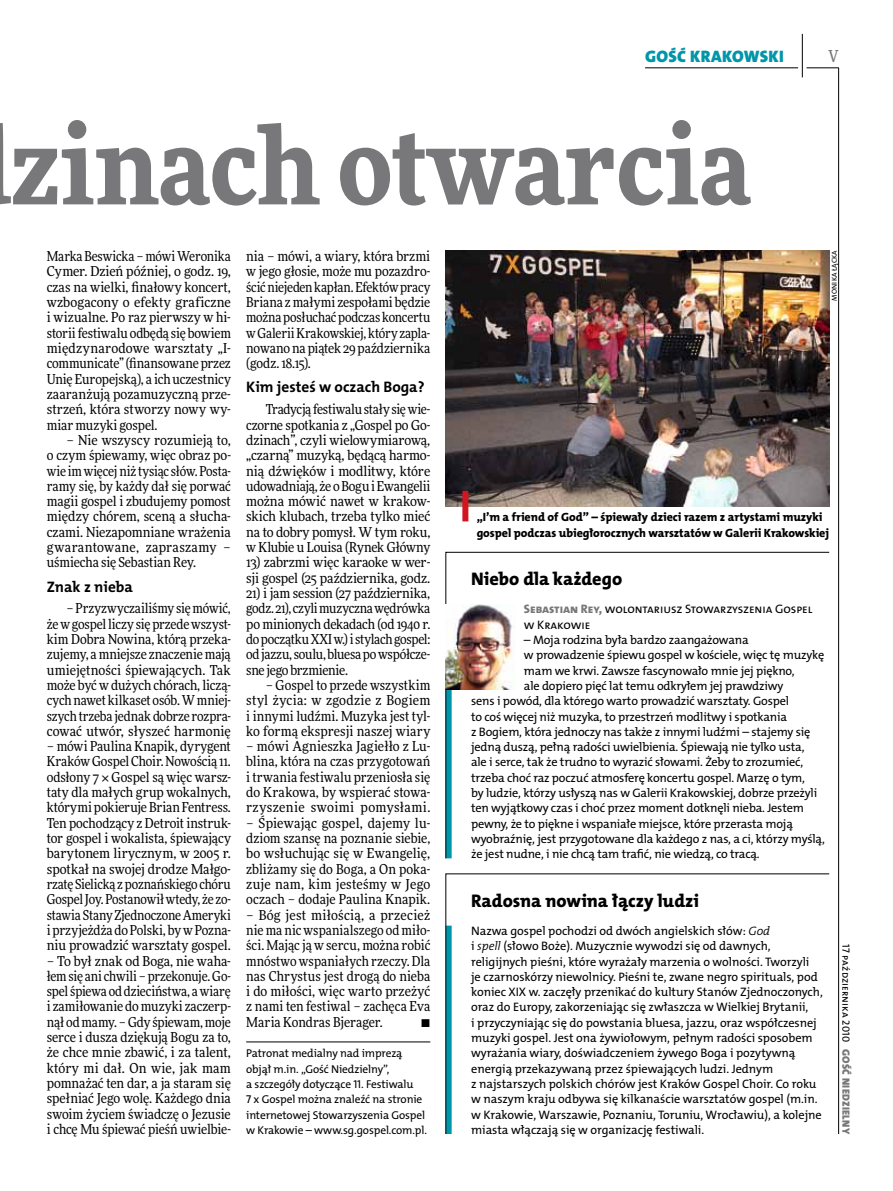
<style>
.page{position:relative;width:893px;height:1191px;background:#fff}
.page>*{position:absolute;margin:0;border:0;box-sizing:border-box;transform-origin:0 0}
.t1{font:900 108px "Freeday Narrow";color:#787779}
.t2{font:18.3px "The Mix HP8 Ex Bld";color:#000}
.t3{font:16.65px "The Mix HP9 Blk";letter-spacing:.02em;color:#0096aa}
.t4{font:500 16.5px "Freeday Narrow";color:#787779;scale:.9 1}
.t5{font:15.3px "The Mix HP7 Bld";color:#000}
.t6{font:13.65px/15.3px "Freeday Narrow News";color:#000;text-align:justify}
.t7{font:12.3px/15.3px "The Mix HP5 Plain";letter-spacing:-.015em;color:#000}
.t8{font:12px/15.3px "The Mix HP8 Ex Bld";letter-spacing:-.005em;color:#000}
.t9{font:11.4px/15.3px "The Mix HP5 Plain";letter-spacing:-.01em;color:#000}
.t10{font:10.5px "The Mix HP5 Plain";color:#000}
.t11{font:10.5px "The Mix HP9 Blk";letter-spacing:.025em;color:#787779}
.t12{font:7.2px "The Mix HP5 Plain";color:#000}
.s1{font-family:"The Mix HP8 Ex Bld";color:#787779}
.s2{font-family:"The Mix HP4 Se Lig IT"}
</style>
<div class="page">
<hr style="left:806px;top:68px;width:33px;height:1px;background:#000">
<hr style="left:645px;top:68px;width:153px;height:1px;background:#000">
<hr style="left:838px;top:68px;width:1px;height:1066px;background:#000">
<hr style="left:802px;top:34px;width:1px;height:43px;background:#000">
<hr style="left:246px;top:1041px;width:184px;height:1px;background:#000">
<svg style="left:445px;top:873px;width:385px;height:261px"></svg>
<img style="left:446px;top:250px;width:383px;height:256px">
<div style="left:462px;top:491px;width:6px;height:30px;background:#d3151f"></div>
<svg style="left:445px;top:552px;width:385px;height:306px"></svg>
<img style="left:446px;top:604px;width:69px;height:85px">
<p class="t3" style="left:645px;top:46px;width:140px">GOŚĆ KRAKOWSKI</p>
<h1 class="t1" style="left:11px;top:95px;width:742px">zinach otwarcia</h1>
<p class="t4" style="left:828px;top:46px;width:13px">V</p>
<p class="t6" style="left:47px;top:248px;width:186px">Marka Beswicka – mówi Weronika Cymer. Dzień później, o godz. 19, czas na wielki, finałowy koncert, wzbogacony o efekty graficzne i wizualne. Po raz pierwszy w hi&shy;storii festiwalu odbędą się bowiem międzynarodowe warsztaty „I&shy;communicate” (finansowane przez Unię Europejską), a ich uczestnicy zaaranżują pozamuzyczną prze&shy;strzeń, która stworzy nowy wy&shy;miar muzyki gospel.</p>
<p class="t6" style="left:47px;top:432px;width:186px;text-indent:20px">– Nie wszyscy rozumieją to, o czym śpiewamy, więc obraz po&shy;wie im więcej niż tysiąc słów. Posta&shy;ramy się, by każdy dał się porwać magii gospel i zbudujemy pomost między chórem, sceną a słucha&shy;czami. Niezapomniane wrażenia gwarantowane, zapraszamy – uśmiecha się Sebastian Rey.</p>
<p class="t5" style="left:47px;top:576px;width:88px">Znak z nieba</p>
<p class="t6" style="left:47px;top:600px;width:186px;text-indent:20px">– Przyzwyczailiśmy się mówić, że w gospel liczy się przede wszyst&shy;kim Dobra Nowina, którą przeka&shy;zujemy, a mniejsze znaczenie mają umiejętności śpiewających. Tak może być w dużych chórach, liczą&shy;cych nawet kilkaset osób. W mniej&shy;szych trzeba jednak dobrze rozpra&shy;cować utwór, słyszeć harmonię</p>
<p class="t6" style="left:47px;top:738px;width:186px">– mówi Paulina Knapik, dyrygent Kraków Gospel Choir. Nowością 11. odsłony 7 × Gospel są więc warsz&shy;taty dla małych grup wokalnych, którymi pokieruje Brian Fentress.<br>Ten pochodzący z Detroit instruk&shy;tor gospel i wokalista, śpiewający barytonem lirycznym, w 2005 r. spotkał na swojej drodze Małgo&shy;rzatę Sielicką z poznańskiego chóru Gospel Joy. Postanowił wtedy, że zo&shy;stawia Stany Zjednoczone Ameryki i przyjeżdża do Polski, by w Pozna&shy;niu prowadzić warsztaty gospel.</p>
<p class="t6" style="left:47px;top:953px;width:186px">– To był znak od Boga, nie waha&shy;łem się ani chwili – przekonuje. Go&shy;spel śpiewa od dzieciństwa, a wiarę i zamiłowanie do muzyki zaczerp&shy;nął od mamy. – Gdy śpiewam, moje serce i dusza dziękują Bogu za to, że chce mnie zbawić, i za talent, który mi dał. On wie, jak mam pomnażać ten dar, a ja staram się spełniać Jego wolę. Każdego dnia swoim życiem świadczę o Jezusie i chcę Mu śpiewać pieśń uwielbie-</p>
<p class="t6" style="left:246px;top:248px;width:186px">nia – mówi, a wiary, która brzmi w jego głosie, może mu pozazdro&shy;ścić niejeden kapłan. Efektów pracy Briana z małymi zespołami będzie można posłuchać podczas koncertu w Galerii Krakowskiej, który zapla&shy;nowano na piątek 29 października (godz. 18.15).</p>
<p class="t5" style="left:246px;top:377px;width:180px">Kim jesteś w oczach Boga?</p>
<p class="t6" style="left:246px;top:401px;width:186px;text-indent:20px">Tradycją festiwalu stały się wie&shy;czorne spotkania z „Gospel po Go&shy;dzinach”, czyli wielowymiarową, „czarną” muzyką, będącą harmo&shy;nią dźwięków i modlitwy, które udowadniają, że o Bogu i Ewangelii można mówić nawet w krakow&shy;skich klubach, trzeba tylko mieć na to dobry pomysł. W tym roku, w Klubie u Louisa (Rynek Główny</p>
<p class="t6" style="left:246px;top:555px;width:186px">13) zabrzmi więc karaoke w wer&shy;sji gospel (25 października, godz.</p>
<p class="t6" style="left:246px;top:585px;width:186px">21) i jam session (27 października, godz. 21), czyli muzyczna wędrówka po minionych dekadach (od 1940 r. do początku XXI w.) i stylach gospel: od jazzu, soulu, bluesa po współcze&shy;sne jego brzmienie.</p>
<p class="t6" style="left:246px;top:677px;width:186px;text-indent:20px">– Gospel to przede wszystkim styl życia: w zgodzie z Bogiem i innymi ludźmi. Muzyka jest tyl&shy;ko formą ekspresji naszej wiary</p>
<p class="t6" style="left:246px;top:738px;width:186px">– mówi Agnieszka Jagiełło z Lu&shy;blina, która na czas przygotowań i trwania festiwalu przeniosła się do Krakowa, by wspierać stowa&shy;rzyszenie swoimi pomysłami.</p>
<p class="t6" style="left:246px;top:815px;width:186px">– Śpiewając gospel, dajemy lu&shy;dziom szansę na poznanie siebie, bo wsłuchując się w Ewangelię, zbliżamy się do Boga, a On poka&shy;zuje nam, kim jesteśmy w Jego oczach – dodaje Paulina Knapik.</p>
<p class="t6" style="left:246px;top:907px;width:186px">– Bóg jest miłością, a przecież nie ma nic wspanialszego od miło&shy;ści. Mając ją w sercu, można robić mnóstwo wspaniałych rzeczy. Dla nas Chrystus jest drogą do nieba i do miłości, więc warto przeżyć z nami ten festiwal – zachęca Eva Maria Kondras Bjerager.</p>
<p class="t6" style="left:421px;top:1014px;width:11px">•</p>
<p class="t9" style="left:246px;top:1046px;width:182px">Patronat medialny nad imprezą objął m.in. „Gość Niedzielny”,<br>a szczegóły dotyczące 11. Festiwalu<br>7 x Gospel można znaleźć na stronie internetowej Stowarzyszenia Gospel w Krakowie – www.sg.gospel.com.pl.</p>
<p class="t12" style="left:830px;top:300px;width:52px;rotate:-90deg">Mo nika Łącka</p>
<p class="t8" style="left:477px;top:510px;width:354px">„I’m a friend of God” – śpiewały dzieci razem z artystami muzyki gospel podczas ubiegłorocznych warsztatów w Galerii Krakowskiej</p>
<h2 class="t2" style="left:471px;top:567px;width:153px">Niebo dla każdego</h2>
<p class="t7" style="left:524px;top:601px;width:290px"><span class="s1">Sebastian Rey,</span> wolontariusz Stowarzyszenia Gospel w Krakowie</p>
<p class="t7" style="left:524px;top:632px;width:226px">– Moja rodzina była bardzo zaangażowana</p>
<p class="t7" style="left:524px;top:647px;width:302px">w prowadzenie śpiewu gospel w kościele, więc tę muzykę</p>
<p class="t7" style="left:524px;top:663px;width:272px">mam we krwi. Zawsze fascynowało mnie jej piękno,</p>
<p class="t7" style="left:524px;top:678px;width:261px">ale dopiero pięć lat temu odkryłem jej prawdziwy</p>
<p class="t7" style="left:471px;top:693px;width:319px">sens i powód, dla którego warto prowadzić warsztaty. Gospel</p>
<p class="t7" style="left:471px;top:709px;width:317px">to coś więcej niż muzyka, to przestrzeń modlitwy i spotkania</p>
<p class="t7" style="left:471px;top:724px;width:341px">z Bogiem, która jednoczy nas także z innymi ludźmi – stajemy się</p>
<p class="t7" style="left:471px;top:739px;width:335px">jedną duszą, pełną radości uwielbienia. Śpiewają nie tylko usta,</p>
<p class="t7" style="left:471px;top:754px;width:334px">ale i serce, tak że trudno to wyrazić słowami. Żeby to zrozumieć,</p>
<p class="t7" style="left:471px;top:770px;width:335px">trzeba choć raz poczuć atmosferę koncertu gospel. Marzę o tym,</p>
<p class="t7" style="left:471px;top:785px;width:348px">by ludzie, którzy usłyszą nas w Galerii Krakowskiej, dobrze przeżyli</p>
<p class="t7" style="left:471px;top:800px;width:334px">ten wyjątkowy czas i choć przez moment dotknęli nieba. Jestem</p>
<p class="t7" style="left:471px;top:816px;width:323px">pewny, że to piękne i wspaniałe miejsce, które przerasta moją</p>
<p class="t7" style="left:471px;top:831px;width:355px">wyobraźnię, jest przygotowane dla każdego z nas, a ci, którzy myślą,</p>
<p class="t7" style="left:471px;top:846px;width:290px">że jest nudne, i nie chcą tam trafić, nie wiedzą, co tracą.</p>
<h2 class="t2" style="left:471px;top:888px;width:229px">Radosna nowina łączy ludzi</h2>
<p class="t7" style="left:471px;top:923px;width:353px">N azwa gospel pochodzi od dwóch angielskich słów: <span class="s2">God<br></span>i <span class="s2">spell</span> (słowo Boże). Muzycznie wywodzi się od dawnych, religijnych pieśni, które wyrażały marzenia o wolności. Tworzyli<br>je czarnoskórzy niewolnicy. Pieśni te, zwane negro spirituals, pod koniec XI X w. zaczęły przenikać do kultury Stanów Zjednoczonych, oraz do Europy, zakorzeniając się zwłaszcza w Wielkiej Brytanii,<br>i przyczyniając się do powstania bluesa, jazzu, oraz współczesnej muzyki gospel. Jest ona żywiołowym, pełnym radości sposobem wyrażania wiary, doświadczeniem żywego Boga i pozytywną energią przekazywaną przez śpiewających ludzi. Jednym<br>z najstarszych polskich chórów jest Kraków Gospel Choir. Co roku w naszym kraju odbywa się kilkanaście warsztatów gospel (m.in. w Krakowie, Warszawie, Poznaniu, Toruniu, Wrocławiu), a kolejne miasta włączają się w organizację festiwali.</p>
<p class="t10" style="left:853px;top:944px;width:99px;rotate:90deg">17 października 2010</p>
<p class="t11" style="left:853px;top:1049px;width:86px;rotate:90deg">GOŚĆ NIEDZIELNY</p>
</div>
